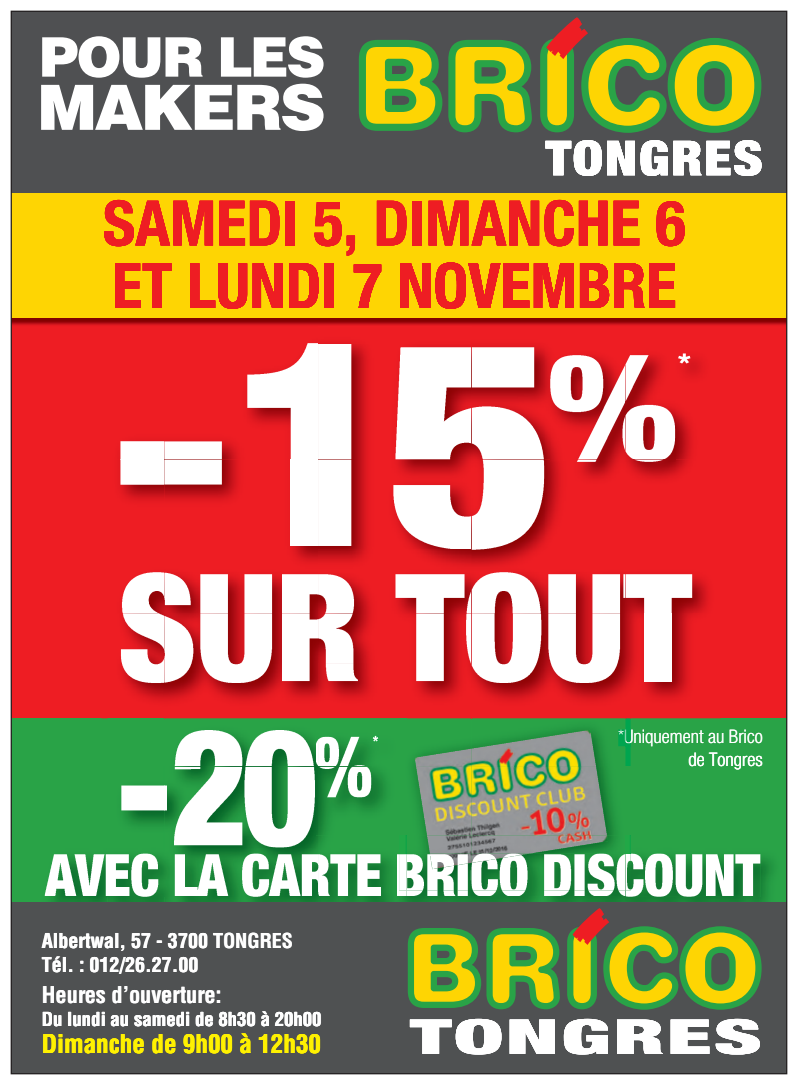
<style>
.page{position:relative;width:798px;height:1085px;background:#fff}
.page>*{position:absolute;margin:0;border:0;box-sizing:border-box;transform-origin:0 0}
.t1{font:700 condensed 62.38px "Helvetica Neue";color:#ee1d23}
.t2{font:900 condensed 48.12px "Helvetica Neue";letter-spacing:.025em;color:#fff;scale:1.15 1}
.t3{font:900 condensed 48px "Helvetica Neue";letter-spacing:.025em;color:#fff;scale:1.86 1}
.t4{font:700 condensed 25.12px "Helvetica";color:#fff101}
.t5{font:700 condensed 22.5px "Helvetica";color:#fff}
.t6{font:700 condensed 20px "Helvetica";color:#fff}
.t7{font:300 condensed 18.75px "Helvetica Neue";color:#fff}
.t8{font:700 condensed 18.75px "Helvetica";color:#fff}
</style>
<div class="page">
<div style="left:12px;top:291px;width:773px;height:611px;background:#ee1d23"></div>
<div style="left:12px;top:188px;width:773px;height:130px;background:#fed503"></div>
<div style="left:12px;top:12px;width:773px;height:181px;background:#4f5052"></div>
<svg style="left:359px;top:40px;width:83px;height:91px;background:#91b028"></svg>
<svg style="left:448px;top:40px;width:83px;height:92px;background:#8eac2a"></svg>
<svg style="left:540px;top:17px;width:221px;height:115px"></svg>
<svg style="left:42px;top:36px;width:160px;height:42px"></svg>
<svg style="left:221px;top:36px;width:102px;height:42px"></svg>
<svg style="left:41px;top:84px;width:282px;height:47px"></svg>
<div style="left:12px;top:718px;width:773px;height:184px;background:#29a347"></div>
<div style="left:12px;top:901px;width:773px;height:171px;background:#4f5152"></div>
<svg style="left:407px;top:928px;width:152px;height:80px"></svg>
<svg style="left:567px;top:908px;width:194px;height:100px"></svg>
<img style="left:119px;top:440px;width:119px;height:19px">
<img style="left:247px;top:343px;width:224px;height:192px">
<img style="left:164px;top:441px;width:58px;height:18px">
<img style="left:318px;top:420px;width:153px;height:39px">
<img style="left:471px;top:346px;width:231px;height:113px">
<svg style="left:677px;top:353px;width:13px;height:11px"></svg>
<img style="left:625px;top:418px;width:50px;height:41px">
<img style="left:164px;top:572px;width:461px;height:41px">
<img style="left:121px;top:613px;width:43px;height:45px">
<img style="left:119px;top:459px;width:45px;height:154px">
<img style="left:164px;top:585px;width:154px;height:250px">
<img style="left:164px;top:459px;width:154px;height:104px">
<img style="left:320px;top:595px;width:151px;height:18px">
<img style="left:318px;top:535px;width:153px;height:31px">
<img style="left:471px;top:593px;width:154px;height:20px">
<img style="left:471px;top:459px;width:149px;height:108px">
<img style="left:625px;top:459px;width:84px;height:240px">
<img style="left:107px;top:663px;width:57px;height:163px">
<img style="left:121px;top:658px;width:43px;height:5px">
<img style="left:107px;top:650px;width:14px;height:68px">
<img style="left:164px;top:674px;width:145px;height:9px">
<img style="left:315px;top:736px;width:3px;height:4px">
<img style="left:315px;top:740px;width:3px;height:57px">
<img style="left:174px;top:729px;width:141px;height:25px">
<img style="left:174px;top:754px;width:141px;height:81px">
<img style="left:318px;top:613px;width:374px;height:70px">
<img style="left:326px;top:649px;width:145px;height:32px">
<img style="left:318px;top:718px;width:153px;height:48px">
<img style="left:474px;top:670px;width:139px;height:13px">
<img style="left:516px;top:729px;width:79px;height:9px">
<img style="left:471px;top:738px;width:154px;height:28px">
<div style="left:643px;top:613px;width:28px;height:68px;background:#fff"></div>
<svg style="left:618px;top:729px;width:7px;height:14px"></svg>
<img style="left:625px;top:718px;width:5px;height:48px">
<img style="left:121px;top:785px;width:43px;height:25px">
<img style="left:44px;top:835px;width:362px;height:66px">
<img style="left:174px;top:832px;width:134px;height:15px">
<img style="left:164px;top:785px;width:3px;height:25px">
<img style="left:175px;top:891px;width:137px;height:5px">
<img style="left:399px;top:835px;width:7px;height:18px">
<img style="left:406px;top:853px;width:219px;height:48px">
<img style="left:406px;top:887px;width:61px;height:8px">
<img style="left:397px;top:853px;width:9px;height:43px">
<svg style="left:397px;top:887px;width:9px;height:8px"></svg>
<img style="left:427px;top:766px;width:169px;height:69px">
<img style="left:318px;top:766px;width:109px;height:69px">
<img style="left:429px;top:835px;width:103px;height:18px">
<img style="left:318px;top:873px;width:63px;height:22px">
<img style="left:406px;top:835px;width:23px;height:18px">
<img style="left:471px;top:853px;width:59px;height:9px">
<img style="left:474px;top:892px;width:151px;height:4px">
<img style="left:596px;top:766px;width:21px;height:69px">
<img style="left:532px;top:835px;width:85px;height:18px">
<img style="left:625px;top:835px;width:148px;height:66px">
<h2 class="t2" style="left:545px;top:141px;width:190px">TONGRES</h2>
<h1 class="t1" style="left:103px;top:201px;width:584px">SAMEDI 5, DIMANCHE 6</h1>
<h1 class="t1" style="left:112px;top:263px;width:565px">ET LUNDI 7 NOVEMBRE</h1>
<p class="t7" style="left:617px;top:729px;width:146px">*Uniquement au Brico</p>
<p class="t6" style="left:42px;top:929px;width:253px">Albertwal, 57 - 3700 TONGRES</p>
<p class="t6" style="left:42px;top:953px;width:158px">Tél. : 012/26.27.00</p>
<p class="t5" style="left:42px;top:982px;width:181px">Heu ser d’ouv rut re e:</p>
<p class="t8" style="left:42px;top:1007px;width:281px">Du lundi au samedi de 8h30 à 20h00</p>
<p class="t4" style="left:42px;top:1029px;width:281px">Dimanche de 9h00 à 12h30</p>
<p class="t7" style="left:688px;top:752px;width:76px">de Tongres</p>
<h3 class="t3" style="left:410px;top:1019px;width:190px">TONGRES</h3>
</div>
